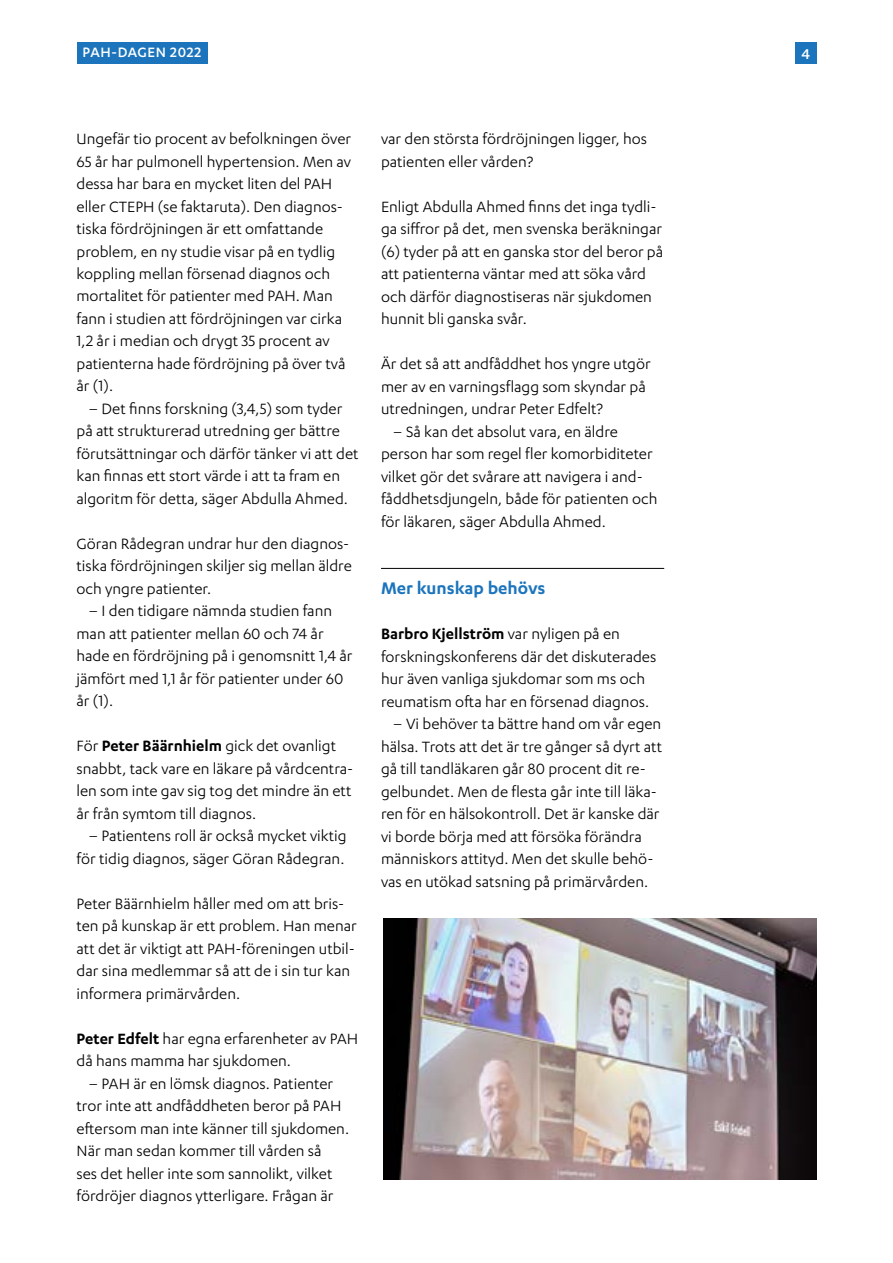
<style>
.page{position:relative;width:893px;height:1263px;background:#fff}
.page>*{position:absolute;margin:0;border:0;box-sizing:border-box;transform-origin:0 0}
.t1{font:600 19.5px "Karbon";color:#1c75bc}
.t2{font:17.25px/22.5px "Karbon";color:#000}
.t3{font:500 16.5px "Karbon";color:#fff}
.t4{font:500 15.75px "Karbon";letter-spacing:.04em;color:#fff}
.s1{font-weight:600}
</style>
<div class="page">
<div style="left:77px;top:43px;width:130px;height:21px;background:#1c75bc"></div>
<div style="left:795px;top:43px;width:21px;height:21px;background:#1c75bc"></div>
<hr style="left:381px;top:568px;width:283px;height:1px;background:#000">
<img style="left:384px;top:918px;width:432px;height:261px">
<p class="t4" style="left:83px;top:44px;width:120px">PAH-DAGEN 2022</p>
<p class="t3" style="left:801px;top:44px;width:10px">4</p>
<p class="t2" style="left:77px;top:127px;width:276px">Ungefär tio procent av befolkningen över 65 år har pulmonell hypertension. Men av dessa har bara en mycket liten del PAH eller CTEPH (se faktaruta). Den diagnos&shy;tiska fördröjningen är ett omfattande problem, en ny studie visar på en tydlig koppling mellan försenad diagnos och mortalitet för patienter med PAH. Man fann i studien att fördröjningen var cirka 1,2 år i median och drygt 35 procent av patienterna hade fördröjning på över två år (1).</p>
<p class="t2" style="left:77px;top:397px;width:284px;text-indent:12px">– Det finns forskning (3,4,5) som tyder på att strukturerad utredning ger bättre förutsättningar och därför tänker vi att det kan finnas ett stort värde i att ta fram en algoritm för detta, säger Abdulla Ahmed.</p>
<p class="t2" style="left:77px;top:532px;width:277px">Göran Rådegran undrar hur den diagnos&shy;tiska fördröjningen skiljer sig mellan äldre och yngre patienter.</p>
<p class="t2" style="left:77px;top:599px;width:277px;text-indent:12px">– I den tidigare nämnda studien fann man att patienter mellan 60 och 74 år hade en fördröjning på i genomsnitt 1,4 år jämfört med 1,1 år för patienter under 60 år (1).</p>
<p class="t2" style="left:77px;top:734px;width:278px">För <span class="s1">Peter Bäärnhielm</span> gick det ovanligt snabbt, tack vare en läkare på vårdcentra&shy;len som inte gav sig tog det mindre än ett år från symtom till diagnos.</p>
<p class="t2" style="left:77px;top:824px;width:272px;text-align:right">– Patientens roll är också mycket viktig för tidig diagnos, säger Göran Rådegran.</p>
<p class="t2" style="left:77px;top:892px;width:282px">Peter Bäärnhielm håller med om att bris&shy;ten på kunskap är ett problem. Han menar att det är viktigt att PAH-föreningen utbil&shy;dar sina medlemmar så att de i sin tur kan informera primärvården.</p>
<p class="t2" style="left:77px;top:1027px;width:283px"><span class="s1">Peter Edfelt</span> har egna erfarenheter av PAH då hans mamma har sjukdomen.</p>
<p class="t2" style="left:77px;top:1072px;width:274px;text-indent:12px">– PAH är en lömsk diagnos. Patienter tror inte att andfåddheten beror på PAH eftersom man inte känner till sjukdomen.<br>När man sedan kommer till vården så<br>ses det heller inte som sannolikt, vilket fördröjer diagnos ytterligare. Frågan är</p>
<p class="t2" style="left:381px;top:127px;width:268px">var den största fördröjningen ligger, hos patienten eller vården?</p>
<p class="t2" style="left:381px;top:195px;width:284px">Enligt Abdulla Ahmed finns det inga tydli&shy;ga siffror på det, men svenska beräkningar (6) tyder på att en ganska stor del beror på att patienterna väntar med att söka vård och därför diagnostiseras när sjukdomen hunnit bli ganska svår.</p>
<p class="t2" style="left:381px;top:352px;width:271px">Är det så att andfåddhet hos yngre utgör mer av en varningsflagg som skyndar på utredningen, undrar Peter Edfelt?</p>
<p class="t2" style="left:381px;top:419px;width:278px;text-indent:12px">– Så kan det absolut vara, en äldre person har som regel fler komorbiditeter vilket gör det svårare att navigera i and&shy;fåddhetsdjungeln, både för patienten och för läkaren, säger Abdulla Ahmed.</p>
<p class="t1" style="left:381px;top:577px;width:166px">Mer kunskap behövs</p>
<p class="t2" style="left:381px;top:622px;width:277px"><span class="s1">Barbro Kjellström</span> var nyligen på en forskningskonferens där det diskuterades hur även vanliga sjukdomar som ms och reumatism ofta har en försenad diagnos.</p>
<p class="t2" style="left:381px;top:712px;width:283px;text-indent:12px">– Vi behöver ta bättre hand om vår egen hälsa. Trots att det är tre gånger så dyrt att gå till tandläkaren går 80 procent dit re&shy;gelbundet. Men de flesta går inte till läka&shy;ren för en hälsokontroll. Det är kanske där vi borde börja med att försöka förändra människors attityd. Men det skulle behö&shy;vas en utökad satsning på primärvården.</p>
</div>
